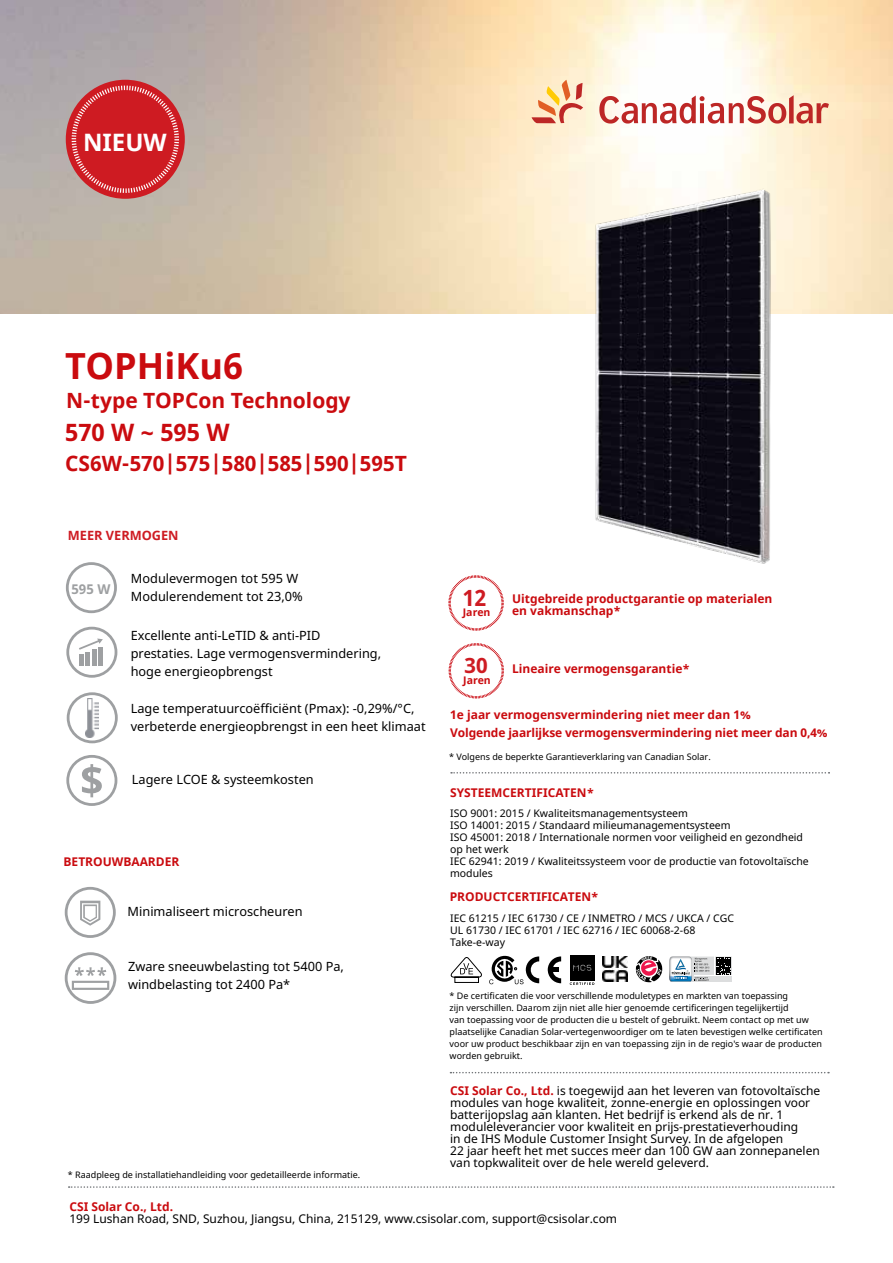
<style>
.page{position:relative;width:893px;height:1263px;background:#fff}
.page>*{position:absolute;margin:0;border:0;box-sizing:border-box;transform-origin:0 0}
.t1{font:700 36px "Noto Sans";color:#ca0b0f}
.t2{font:700 24px "Noto Sans";color:#ca0b0f}
.t3{font:700 24px "Noto Sans";color:#fff}
.t4{font:700 21px "Noto Sans";color:#ca0b0f}
.t5{font:700 21px "Noto Sans";color:#ce1b22}
.t6{font:700 13.5px "Noto Sans";color:#9ea0a2}
.t7{font:12.75px/18px "Noto Sans";color:#000}
.t8{font:700 12.75px "Noto Sans";color:#ce1b22}
.t9{font:12px/12px "Noto Sans";color:#000}
.t10{font:700 12px/12px "Noto Sans";color:#ca0b0f}
.t11{font:10.5px/12px "Noto Sans";color:#000}
.t12{font:700 10.5px "Noto Sans";color:#ca0b0f}
.t13{font:9px/12px "Noto Sans";color:#000}
.s1{font-weight:700;color:#ca0b0f}
</style>
<div class="page">
<img style="left:0;top:0;width:893px;height:314px">
<div style="left:66px;top:80px;width:119px;height:119px;background:#ce1b22;border-radius:50%"></div>
<svg style="left:72px;top:86px;width:107px;height:107px"></svg>
<svg style="left:450px;top:1072px;width:379px;height:1px"></svg>
<svg style="left:65px;top:887px;width:51px;height:51px"></svg>
<img style="left:585px;top:178px;width:190px;height:386px">
<svg style="left:66px;top:562px;width:51px;height:51px"></svg>
<svg style="left:67px;top:692px;width:51px;height:51px"></svg>
<img style="left:86px;top:698px;width:13px;height:39px">
<svg style="left:66px;top:627px;width:51px;height:51px"></svg>
<svg style="left:66px;top:755px;width:51px;height:51px"></svg>
<svg style="left:451px;top:772px;width:379px;height:1px"></svg>
<svg style="left:65px;top:952px;width:51px;height:52px"></svg>
<svg style="left:547px;top:956px;width:14px;height:27px"></svg>
<svg style="left:450px;top:957px;width:32px;height:26px"></svg>
<svg style="left:489px;top:955px;width:50px;height:29px"></svg>
<svg style="left:636px;top:956px;width:26px;height:26px"></svg>
<svg style="left:669px;top:956px;width:63px;height:25px"></svg>
<img style="left:603px;top:956px;width:25px;height:25px">
<div style="left:570px;top:955px;width:24px;height:25px;background:#000"></div>
<svg style="left:573px;top:965px;width:18px;height:5px"></svg>
<svg style="left:570px;top:982px;width:24px;height:3px"></svg>
<svg style="left:69px;top:1186px;width:765px;height:2px"></svg>
<svg style="left:448px;top:575px;width:56px;height:56px"></svg>
<svg style="left:449px;top:643px;width:55px;height:55px"></svg>
<svg style="left:531px;top:80px;width:52px;height:43px;background:#f1bf9a"></svg>
<svg style="left:599px;top:95px;width:230px;height:29px"></svg>
<h2 class="t3" style="left:83px;top:125px;width:85px">NIEUW</h2>
<h1 class="t1" style="left:65px;top:341px;width:179px">TOPHiKu6</h1>
<h3 class="t4" style="left:66px;top:386px;width:286px">N-type TOPCon Technology</h3>
<h2 class="t2" style="left:65px;top:415px;width:166px">570 W ~ 595 W</h2>
<h3 class="t4" style="left:65px;top:449px;width:343px">CS6W-570|575|580|585|590|595T</h3>
<h3 class="t8" style="left:68px;top:526px;width:112px">MEER VERMOGEN</h3>
<h3 class="t7" style="left:131px;top:569px;width:173px">Modulevermogen tot 595 W<br>Modulerendement tot 23,0%</h3>
<h3 class="t6" style="left:72px;top:579px;width:40px">595 W</h3>
<h3 class="t7" style="left:131px;top:626px;width:252px">Excellente anti-LeTID &amp; anti-PID prestaties. Lage vermogensvermindering, hoge energieopbrengst</h3>
<h3 class="t7" style="left:131px;top:699px;width:296px">Lage temperatuurcoëfficiënt (Pmax): -0,29%/°C, verbeterde energieopbrengst in een heet klimaat</h3>
<h3 class="t7" style="left:132px;top:770px;width:183px">Lagere LCOE &amp; systeemkosten</h3>
<h3 class="t10" style="left:64px;top:856px;width:117px">BETROUWBAARDER</h3>
<h3 class="t7" style="left:128px;top:902px;width:176px">Minimaliseert microscheuren</h3>
<h3 class="t7" style="left:128px;top:957px;width:217px">Zware sneeuwbelasting tot 5400 Pa, windbelasting tot 2400 Pa*</h3>
<p class="t13" style="left:68px;top:1168px;width:294px">* Raadpleeg de installatiehandleiding voor gedetailleerde informatie.</p>
<p class="t12" style="left:463px;top:605px;width:29px"><sup>12</sup>Jaren</p>
<h3 class="t10" style="left:512px;top:592px;width:262px">Uitgebreide productgarantie op materialen en vakmanschap*</h3>
<h3 class="t5" style="left:464px;top:651px;width:25px">30</h3>
<p class="t12" style="left:463px;top:673px;width:29px">Jaren</p>
<h3 class="t10" style="left:512px;top:663px;width:179px">Lineaire vermogensgarantie*</h3>
<h3 class="t10" style="left:450px;top:706px;width:379px;line-height:18px">1e jaar vermogensvermindering niet meer dan 1%<br>Volgende jaarlijkse vermogensvermindering niet meer dan 0,4%</h3>
<p class="t13" style="left:449px;top:750px;width:263px">* Volgens de beperkte Garantieverklaring van Canadian Solar.</p>
<h3 class="t10" style="left:450px;top:787px;width:145px">SYSTEEMCERTIFICATEN*</h3>
<p class="t11" style="left:450px;top:807px;width:360px">ISO 9001: 2015 / Kwaliteitsmanagementsysteem<br>ISO 14001: 2015 / Standaard milieumanagementsysteem<br>ISO 45001: 2018 / Internationale normen voor veiligheid en gezondheid op het werk<br>IEC 62941: 2019 / Kwaliteitssysteem voor de productie van fotovoltaïsche modules</p>
<h3 class="t10" style="left:450px;top:891px;width:150px">PRODUCTCERTIFICATEN*</h3>
<p class="t11" style="left:450px;top:912px;width:285px">IEC 61215 / IEC 61730 / CE / INMETRO / MCS / UKCA / CGC<br>UL 61730 / IEC 61701 / IEC 62716 / IEC 60068-2-68<br>Take-e-way</p>
<p class="t13" style="left:450px;top:989px;width:375px">* De certificaten die voor verschillende moduletypes en markten van toepassing<br>zijn verschillen. Daarom zijn niet alle hier genoemde certificeringen tegelijkertijd<br>van toepassing voor de producten die u bestelt of gebruikt. Neem contact op met uw plaatselijke Canadian Solar-vertegenwoordiger om te laten bevestigen welke certificaten voor uw product beschikbaar zijn en van toepassing zijn in de regio's waar de producten worden gebruikt.</p>
<p class="t9" style="left:450px;top:1084px;width:372px"><span class="s1">CSI Solar Co., Ltd.</span> is toegewijd aan het leveren van fotovoltaïsche modules van hoge kwaliteit, zonne-energie en oplossingen voor batterijopslag aan klanten. Het bedrijf is erkend als de nr. 1 moduleleverancier voor kwaliteit en prijs-prestatieverhouding<br>in de IHS Module Customer Insight Survey. In de afgelopen<br>22 jaar heeft het met succes meer dan 100 GW aan zonnepanelen van topkwaliteit over de hele wereld geleverd.</p>
<h3 class="t10" style="left:69px;top:1200px;width:105px">CSI Solar Co., Ltd.</h3>
<h3 class="t9" style="left:69px;top:1212px;width:549px">199 Lushan Road, SND, Suzhou, Jiangsu, China, 215129, www.csisolar.com, support@csisolar.com</h3>
</div>
